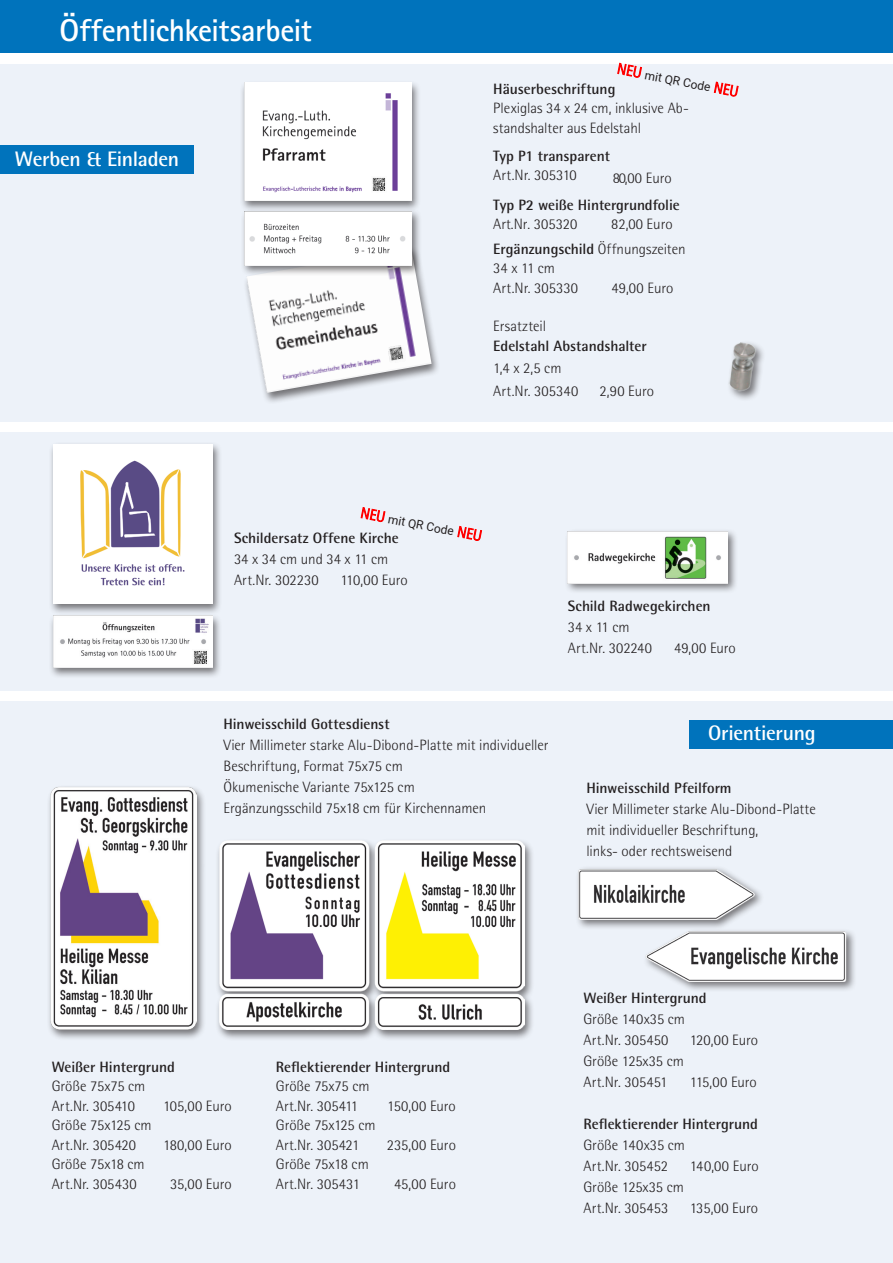
<style>
.page{position:relative;width:893px;height:1263px;background:#fff}
.page>*{position:absolute;margin:0;border:0;box-sizing:border-box;transform-origin:0 0}
.t1{font:700 31.5px "Rotis Sans Serif";letter-spacing:-.02em;color:#fff}
.t2{font:700 21px "Rotis Semi Sans";letter-spacing:-.015em;color:#fff}
.t3{font:300 15px/21px "Rotis Semi Sans";color:#231f20}
.t4{font:700 15px "Rotis Semi Sans";letter-spacing:-.005em;color:#231f20}
.t5{font:12px "Roboto";color:#221e1f}
.s1{font-family:"Rotis Semi Sans";font-weight:300;font-size:15px;color:#f00}
.s2{font-weight:700}
</style>
<div class="page">
<div style="left:0;top:0;width:893px;height:53px;background:#0073bc"></div>
<div style="left:0;top:432px;width:893px;height:259px;background:#edf2f9"></div>
<div style="left:0;top:702px;width:893px;height:561px;background:#edf2f9"></div>
<div style="left:0;top:64px;width:893px;height:357px;background:#edf2f9"></div>
<div style="left:47px;top:785px;width:159px;height:255px;background:#231f20;opacity:.6"></div>
<img style="left:51px;top:787px;width:146px;height:242px">
<div style="left:215px;top:838px;width:320px;height:203px;background:#231f20;opacity:.6"></div>
<img style="left:219px;top:841px;width:306px;height:188px">
<div style="left:643px;top:928px;width:214px;height:64px;background:#231f20;opacity:.6"></div>
<img style="left:645px;top:931px;width:202px;height:50px">
<div style="left:575px;top:865px;width:190px;height:65px;background:#231f20;opacity:.6"></div>
<img style="left:579px;top:869px;width:176px;height:50px">
<div style="left:49px;top:442px;width:174px;height:173px;background:#231f20;opacity:.6"></div>
<img style="left:53px;top:444px;width:160px;height:159px">
<div style="left:49px;top:613px;width:174px;height:66px;background:#231f20;opacity:.6"></div>
<img style="left:53px;top:616px;width:160px;height:51px">
<div style="left:565px;top:529px;width:173px;height:65px;background:#231f20;opacity:.6"></div>
<img style="left:568px;top:531px;width:159px;height:52px">
<div style="left:242px;top:245px;width:199px;height:159px;background:#231f20;opacity:.6"></div>
<img style="left:246px;top:247px;width:186px;height:146px">
<div style="left:240px;top:80px;width:181px;height:132px;background:#231f20;opacity:.6"></div>
<img style="left:244px;top:82px;width:167px;height:118px">
<div style="left:241px;top:208px;width:181px;height:68px;background:#231f20;opacity:.6"></div>
<img style="left:244px;top:211px;width:167px;height:54px">
<div style="left:727px;top:340px;width:39px;height:62px;background:#231f20;opacity:.6"></div>
<img style="left:728px;top:342px;width:29px;height:51px">
<div style="left:0;top:145px;width:194px;height:29px;background:#0073bc"></div>
<div style="left:689px;top:721px;width:204px;height:28px;background:#0073bc"></div>
<img style="left:371px;top:177px;width:16px;height:15px">
<img style="left:388px;top:345px;width:18px;height:18px">
<img style="left:193px;top:650px;width:15px;height:15px">
<h1 class="t1" style="left:60px;top:11px;width:254px">Öffentlichkeitsarbeit</h1>
<h2 class="t2" style="left:15px;top:146px;width:166px">Werben &amp; Einladen</h2>
<p class="t5" style="left:619px;top:61px;width:125px;rotate:11deg"><span class="s1">NEU</span> mit QR Code <span class="s1">NEU</span></p>
<p class="t4" style="left:493px;top:80px;width:124px">Häuserbeschriftung</p>
<p class="t3" style="left:493px;top:98px;width:197px;line-height:19.5px">Plexiglas 34 x 24 cm, inklusive Ab&shy;standshalter aus Edelstahl</p>
<p class="t4" style="left:493px;top:147px;width:118px">Typ P1 transparent</p>
<p class="t3" style="left:493px;top:165px;width:85px">Art.Nr. 305310</p>
<p class="t3" style="left:613px;top:167px;width:61px">80,00 Euro</p>
<p class="t4" style="left:493px;top:196px;width:188px">Typ P2 weiße Hintergrundfolie</p>
<p class="t3" style="left:493px;top:213px;width:86px">Art.Nr. 305320</p>
<p class="t3" style="left:493px;top:211px;width:194px;line-height:25.8px;text-indent:118px">82,00 Euro<br><span class="s2">Ergänzungschild</span> Öffnungszeiten</p>
<p class="t3" style="left:493px;top:258px;width:86px;line-height:19.5px">34 x 11 cm<br>Art.Nr. 305330</p>
<p class="t3" style="left:612px;top:277px;width:63px">49,00 Euro</p>
<p class="t3" style="left:493px;top:315px;width:54px">Ersatzteil</p>
<p class="t4" style="left:493px;top:337px;width:155px">Edelstahl Abstandshalter</p>
<p class="t3" style="left:493px;top:356px;width:87px;line-height:23.4px">1,4 x 2,5 cm<br>Art.Nr. 305340</p>
<p class="t3" style="left:600px;top:380px;width:56px">2,90 Euro</p>
<p class="t5" style="left:362px;top:505px;width:125px;rotate:11deg"><span class="s1">NEU</span> mit QR Code <span class="s1">NEU</span></p>
<p class="t4" style="left:234px;top:529px;width:166px">Schildersatz Offene Kirche</p>
<p class="t3" style="left:234px;top:548px;width:156px">34 x 34 cm und 34 x 11 cm<br>Art.Nr. 302230</p>
<p class="t3" style="left:340px;top:569px;width:69px">110,00 Euro</p>
<p class="t4" style="left:568px;top:597px;width:144px">Schild Radwegekirchen</p>
<p class="t3" style="left:568px;top:617px;width:86px">34 x 11 cm<br>Art.Nr. 302240</p>
<p class="t3" style="left:674px;top:638px;width:63px">49,00 Euro</p>
<p class="t4" style="left:223px;top:715px;width:168px">Hinweisschild Gottesdienst</p>
<p class="t3" style="left:223px;top:735px;width:327px">Vier Millimeter starke Alu-Dibond-Platte mit individueller Beschriftung, Format 75x75 cm<br>Ökumenische Variante 75x125 cm<br>Ergänzungsschild 75x18 cm für Kirchennamen</p>
<h2 class="t2" style="left:708px;top:720px;width:109px">Orientierung</h2>
<p class="t4" style="left:586px;top:778px;width:147px">Hinweisschild Pfeilform</p>
<p class="t3" style="left:586px;top:798px;width:231px">Vier Millimeter starke Alu-Dibond-Platte mit individueller Beschriftung,<br>links- oder rechtsweisend</p>
<p class="t4" style="left:583px;top:989px;width:125px">Weißer Hintergrund</p>
<p class="t3" style="left:583px;top:1008px;width:103px">Größe 140x35 cm<br>Art.Nr. 305450</p>
<p class="t3" style="left:690px;top:1029px;width:70px">120,00 Euro</p>
<p class="t4" style="left:52px;top:1057px;width:125px">Weißer Hintergrund</p>
<p class="t3" style="left:52px;top:1076px;width:95px;line-height:19.5px">Größe 75x75 cm<br>Art.Nr. 305410</p>
<p class="t3" style="left:163px;top:1095px;width:70px">105,00 Euro</p>
<p class="t4" style="left:276px;top:1057px;width:176px">Reflektierender Hintergrund</p>
<p class="t3" style="left:276px;top:1076px;width:95px;line-height:19.5px">Größe 75x75 cm<br>Art.Nr. 305411</p>
<p class="t3" style="left:387px;top:1095px;width:70px">150,00 Euro</p>
<p class="t3" style="left:52px;top:1115px;width:101px;line-height:19.5px">Größe 75x125 cm<br>Art.Nr. 305420</p>
<p class="t3" style="left:163px;top:1134px;width:70px">180,00 Euro</p>
<p class="t3" style="left:276px;top:1115px;width:101px;line-height:19.5px">Größe 75x125 cm<br>Art.Nr. 305421</p>
<p class="t3" style="left:387px;top:1134px;width:70px">235,00 Euro</p>
<p class="t3" style="left:52px;top:1154px;width:94px;line-height:19.5px">Größe 75x18 cm<br>Art.Nr. 305430</p>
<p class="t3" style="left:170px;top:1173px;width:63px">35,00 Euro</p>
<p class="t3" style="left:276px;top:1154px;width:94px;line-height:19.5px">Größe 75x18 cm<br>Art.Nr. 305431</p>
<p class="t3" style="left:394px;top:1173px;width:63px">45,00 Euro</p>
<p class="t3" style="left:583px;top:1050px;width:102px">Größe 125x35 cm<br>Art.Nr. 305451</p>
<p class="t3" style="left:690px;top:1071px;width:69px">115,00 Euro</p>
<p class="t4" style="left:583px;top:1115px;width:176px">Reflektierender Hintergrund</p>
<p class="t3" style="left:583px;top:1134px;width:103px">Größe 140x35 cm<br>Art.Nr. 305452</p>
<p class="t3" style="left:690px;top:1155px;width:70px">140,00 Euro</p>
<p class="t3" style="left:583px;top:1176px;width:102px">Größe 125x35 cm<br>Art.Nr. 305453</p>
<p class="t3" style="left:690px;top:1197px;width:70px">135,00 Euro</p>
</div>
